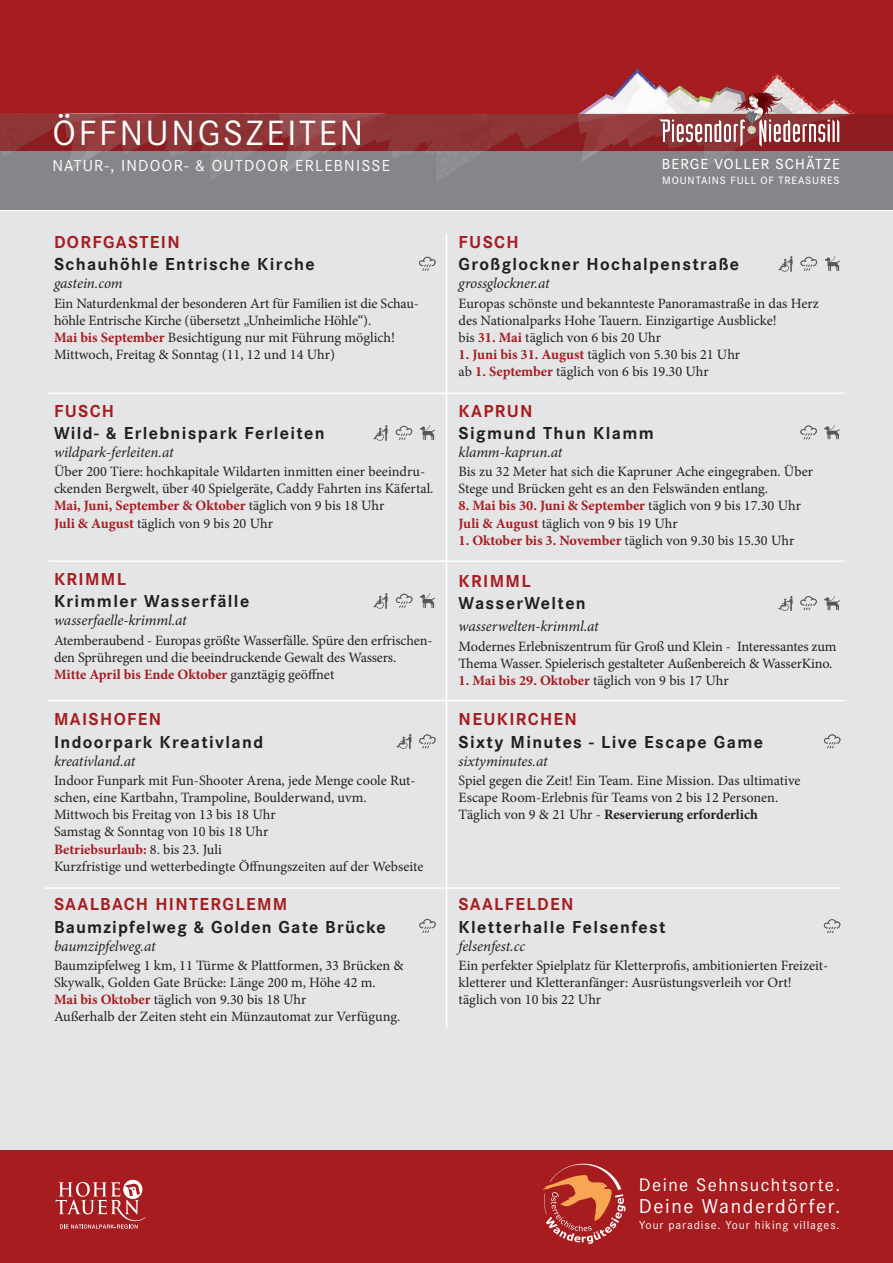
<style>
.page{position:relative;width:893px;height:1263px;background:#fff}
.page>*{position:absolute;margin:0;border:0;box-sizing:border-box;transform-origin:0 0}
.t1{font:36.45px "Corporate S Pro";letter-spacing:.075em;color:#fff}
.t2{font:20.85px "Corporate S Pro";letter-spacing:.075em;color:#fff}
.t3{font:18.9px "Corporate S Pro";letter-spacing:.075em;color:#fff}
.t4{font:700 18px "Corporate S Pro";letter-spacing:.075em;color:#231f20}
.t5{font:700 18px "Corporate S Pro";letter-spacing:.075em;color:#a61c1f}
.t6{font:16.5px "Corporate S Pro";letter-spacing:.075em;color:#fff}
.t7{font:500 15.15px "Corporate S Pro";letter-spacing:.075em;color:#fff}
.t8{font:italic 15px "Minion Pro";letter-spacing:-.01em;color:#231f20}
.t9{font:14.25px/17.1px "Minion Pro";letter-spacing:-.005em;color:#231f20}
.t10{font:700 14.25px "Minion Pro";letter-spacing:-.005em;color:#a61c1f}
.t11{font:700 14.25px "Minion Pro";color:#231f20}
.t12{font:12.15px "Corporate S Pro";letter-spacing:.075em;color:#fff}
.t13{font:500 11.1px "Corporate S Pro";letter-spacing:.075em;color:#fff}
.s1{font-weight:700;color:#a61c1f}
.s2{font-weight:400;color:#231f20}
.s3{font-weight:400}
</style>
<div class="page">
<div style="left:0;top:211px;width:893px;height:940px;background:#e4e5e7"></div>
<hr style="left:446px;top:233px;width:1px;height:794px;background:#fff">
<div style="left:0;top:1150px;width:893px;height:113px;background:#a61c1f"></div>
<svg style="left:543px;top:1164px;width:82px;height:80px"></svg>
<svg style="left:55px;top:1180px;width:91px;height:49px"></svg>
<div style="left:0;top:0;width:893px;height:150px;background:#a61c1f"></div>
<img style="left:279px;top:68px;width:585px;height:142px">
<div style="left:0;top:150px;width:388px;height:60px;background:#848689"></div>
<svg style="left:0;top:114px;width:893px;height:36px;background:#8f3335"></svg>
<img style="left:656px;top:68px;width:187px;height:82px">
<div style="left:850px;top:151px;width:43px;height:59px;background:#848689"></div>
<hr style="left:48px;top:393px;width:796px;height:1px;background:#fff">
<hr style="left:48px;top:560px;width:797px;height:2px;background:#fff">
<hr style="left:48px;top:700px;width:797px;height:1px;background:#fff">
<hr style="left:45px;top:887px;width:796px;height:2px;background:#fff">
<img style="left:420px;top:425px;width:15px;height:15px">
<img style="left:373px;top:425px;width:15px;height:16px">
<svg style="left:396px;top:426px;width:16px;height:14px"></svg>
<img style="left:824px;top:596px;width:16px;height:15px">
<img style="left:778px;top:596px;width:15px;height:15px">
<svg style="left:800px;top:596px;width:17px;height:14px"></svg>
<svg style="left:419px;top:257px;width:17px;height:14px"></svg>
<img style="left:825px;top:256px;width:15px;height:15px">
<img style="left:778px;top:256px;width:15px;height:16px">
<svg style="left:800px;top:257px;width:17px;height:14px"></svg>
<img style="left:824px;top:425px;width:16px;height:15px">
<svg style="left:800px;top:425px;width:17px;height:15px"></svg>
<img style="left:420px;top:593px;width:15px;height:15px">
<img style="left:373px;top:593px;width:15px;height:16px">
<svg style="left:396px;top:594px;width:17px;height:14px"></svg>
<svg style="left:824px;top:734px;width:17px;height:14px"></svg>
<img style="left:396px;top:734px;width:16px;height:15px">
<svg style="left:419px;top:734px;width:17px;height:14px"></svg>
<svg style="left:824px;top:919px;width:16px;height:14px"></svg>
<svg style="left:419px;top:919px;width:17px;height:14px"></svg>
<p class="t1" style="left:53px;top:106px;width:312px">ÖFFNUNGSZEITEN</p>
<p class="t6" style="left:52px;top:153px;width:339px">NATUR-, INDOOR- &amp; OUTDOOR ERLEBNISSE</p>
<p class="t5" style="left:54px;top:228px;width:127px">DORFGASTEIN</p>
<p class="t4" style="left:54px;top:250px;width:262px">Schauhöhle Entrische Kirche</p>
<p class="t8" style="left:54px;top:273px;width:70px">gastein.com</p>
<p class="t9" style="left:54px;top:295px;width:366px">Ein Naturdenkmal der besonderen Art für Familien ist die Schau&shy;höhle Entrische Kirche (übersetzt „Unheimliche Höhle“).</p>
<p class="t9" style="left:54px;top:329px;width:343px"><span class="s1">Mai bis September</span> Besichtigung nur mit Führung möglich!</p>
<p class="t9" style="left:54px;top:346px;width:283px">Mittwoch, Freitag &amp; Sonntag (11, 12 und 14 Uhr)</p>
<p class="t5" style="left:54px;top:396px;width:62px">FUSCH</p>
<p class="t4" style="left:54px;top:419px;width:272px">Wild- &amp; Erlebnispark Ferleiten</p>
<p class="t8" style="left:54px;top:442px;width:121px">wildpark-ferleiten.at</p>
<p class="t9" style="left:54px;top:463px;width:381px">Über 200 Tiere: hochkapitale Wildarten inmitten einer beeindru&shy;ckenden Bergwelt, über 40 Spielgeräte, Caddy Fahrten ins Käfertal.</p>
<p class="t10" style="left:54px;top:496px;width:332px">Mai, Juni, September &amp; Oktober <span class="s2">täglich von 9 bis 18 Uhr</span></p>
<p class="t9" style="left:54px;top:514px;width:221px"><span class="s1">Juli &amp; August</span> täglich von 9 bis 20 Uhr</p>
<p class="t5" style="left:54px;top:565px;width:74px">KRIMML</p>
<p class="t4" style="left:54px;top:587px;width:197px">Krimmler Wasserfälle</p>
<p class="t8" style="left:54px;top:610px;width:134px">wasserfaelle-krimml.at</p>
<p class="t9" style="left:54px;top:632px;width:380px">Atemberaubend - Europas größte Wasserfälle. Spüre den erfrischen&shy;den Sprühregen und die beeindruckende Gewalt des Wassers.</p>
<p class="t10" style="left:54px;top:664px;width:282px">Mitte April bis Ende Oktober <span class="s2">ganztägig geöffnet</span></p>
<p class="t5" style="left:54px;top:705px;width:109px">MAISHOFEN</p>
<p class="t4" style="left:54px;top:727px;width:211px">Indoorpark Kreativland</p>
<p class="t8" style="left:54px;top:751px;width:83px">kreativland.at</p>
<p class="t9" style="left:54px;top:772px;width:363px">Indoor Funpark mit Fun-Shooter Arena, jede Menge coole Rut&shy;schen, eine Kartbahn, Trampoline, Boulderwand, uvm.</p>
<p class="t9" style="left:54px;top:806px;width:223px">Mittwoch bis Freitag von 13 bis 18 Uhr</p>
<p class="t9" style="left:54px;top:823px;width:216px">Samstag &amp; Sonntag von 10 bis 18 Uhr<br><span class="s1">Betriebsurlaub:</span> 8. bis 23. Juli</p>
<p class="t9" style="left:54px;top:858px;width:371px">Kurzfristige und wetterbedingte Öffnungszeiten auf der Webseite</p>
<p class="t5" style="left:54px;top:890px;width:235px">SAALBACH HINTERGLEMM</p>
<p class="t4" style="left:54px;top:912px;width:333px">Baumzipfelweg &amp; Golden Gate Brücke</p>
<p class="t8" style="left:54px;top:935px;width:103px">baumzipfelweg.at</p>
<p class="t9" style="left:54px;top:957px;width:351px">Baumzipfelweg 1 km, 11 Türme &amp; Plattformen, 33 Brücken &amp;<br>Skywalk, Golden Gate Brücke: Länge 200 m, Höhe 42 m.</p>
<p class="t9" style="left:54px;top:991px;width:254px"><span class="s1">Mai bis Oktober</span> täglich von 9.30 bis 18 Uhr</p>
<p class="t9" style="left:54px;top:1008px;width:348px">Außerhalb der Zeiten steht ein Münzautomat zur Verfügung.</p>
<p class="t5" style="left:459px;top:228px;width:62px">FUSCH</p>
<p class="t7" style="left:662px;top:152px;width:179px">BERGE VOLLER SCHÄTZE</p>
<p class="t13" style="left:662px;top:172px;width:179px">MOUNTAINS FULL OF TREASURES</p>
<p class="t4" style="left:459px;top:250px;width:282px">Großglockner Hochalpenstraße</p>
<p class="t8" style="left:459px;top:273px;width:93px">grossglockner.at</p>
<p class="t9" style="left:459px;top:295px;width:362px">Europas schönste und bekannteste Panoramastraße in das Herz des Nationalparks Hohe Tauern. Einzigartige Ausblicke!</p>
<p class="t9" style="left:459px;top:329px;width:204px">bis <span class="s1">31. Mai</span> täglich von 6 bis 20 Uhr</p>
<p class="t9" style="left:459px;top:346px;width:283px"><span class="s1">1. Juni bis 31. August</span> täglich von 5.30 bis 21 Uhr ab <span class="s1">1. September</span> täglich von 6 bis 19.30 Uhr</p>
<p class="t5" style="left:459px;top:396px;width:75px">KAPRUN</p>
<p class="t4" style="left:459px;top:419px;width:197px">Sigmund Thun Klamm</p>
<p class="t8" style="left:459px;top:442px;width:105px">klamm-kaprun.at</p>
<p class="t9" style="left:459px;top:463px;width:356px">Bis zu 32 Meter hat sich die Kapruner Ache eingegraben. Über<br>Stege und Brücken geht es an den Felswänden entlang.</p>
<p class="t9" style="left:459px;top:497px;width:344px"><span class="s1">8. Mai bis 30. Juni &amp; September</span> täglich von 9 bis 17.30 Uhr<br><span class="s1">Juli &amp; August</span> täglich von 9 bis 19 Uhr</p>
<p class="t9" style="left:459px;top:532px;width:337px"><span class="s1">1. Oktober bis 3. November</span> täglich von 9.30 bis 15.30 Uhr</p>
<p class="t5" style="left:459px;top:567px;width:74px">KRIMML</p>
<p class="t4" style="left:459px;top:589px;width:129px">WasserWelten</p>
<p class="t8" style="left:459px;top:616px;width:142px">wasserwelten-krimml.at</p>
<p class="t9" style="left:459px;top:637px;width:379px">Modernes Erlebniszentrum für Groß und Klein - Interessantes zum<br>Thema Wasser. Spielerisch gestalteter Außenbereich &amp; WasserKino.</p>
<p class="t9" style="left:459px;top:672px;width:272px"><span class="s1">1. Mai bis 29. Oktober</span> täglich von 9 bis 17 Uhr</p>
<p class="t5" style="left:459px;top:705px;width:120px">NEUKIRCHEN</p>
<p class="t4" style="left:459px;top:727px;width:306px">Sixty Minutes - Live Escape Game</p>
<p class="t8" style="left:459px;top:751px;width:91px">sixtyminutes.at</p>
<p class="t9" style="left:459px;top:772px;width:343px">Spiel gegen die Zeit! Ein Team. Eine Mission. Das ultimative<br>Escape Room-Erlebnis für Teams von 2 bis 12 Personen.</p>
<p class="t11" style="left:459px;top:805px;width:301px"><span class="s3">Täglich von 9 &amp; 21 Uhr -</span> Reservierung erforderlich</p>
<p class="t5" style="left:459px;top:890px;width:117px">SAALFELDEN</p>
<p class="t4" style="left:459px;top:912px;width:208px">Kletterhalle Felsenfest</p>
<p class="t8" style="left:459px;top:935px;width:68px">felsenfest.cc</p>
<p class="t9" style="left:459px;top:957px;width:371px">Ein perfekter Spielplatz für Kletterprofis, ambitionierten Freizeit&shy;kletterer und Kletteranfänger: Ausrüstungsverleih vor Ort!</p>
<p class="t9" style="left:459px;top:991px;width:144px">täglich von 10 bis 22 Uhr</p>
<p class="t3" style="left:639px;top:1170px;width:203px">Deine Sehnsuchtsorte.</p>
<p class="t12" style="left:639px;top:1216px;width:202px">Your paradise. Your hiking villages.</p>
<p class="t2" style="left:639px;top:1191px;width:203px">Deine Wanderdörfer.</p>
</div>
